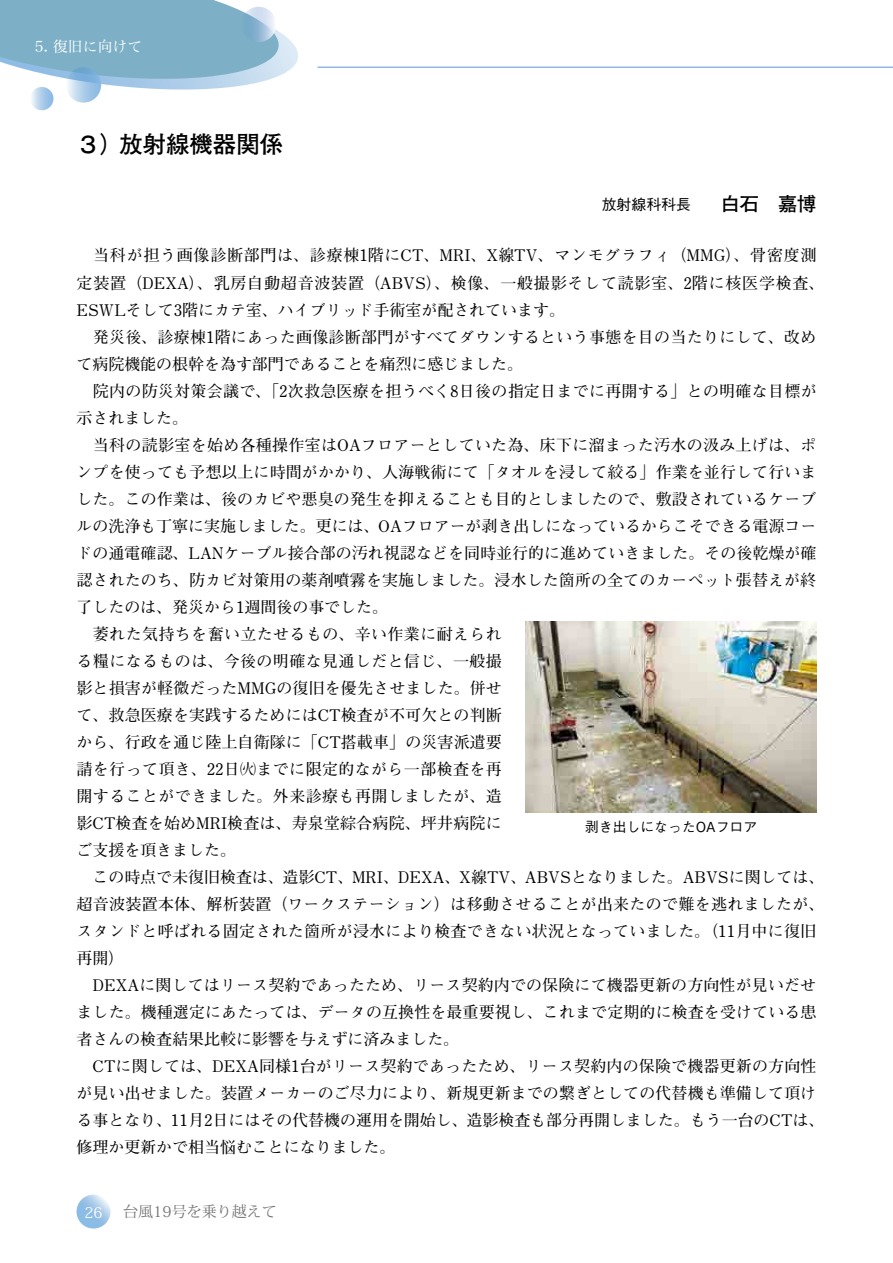
<style>
.page{position:relative;width:893px;height:1263px;background:#fff}
.page>*{position:absolute;margin:0;border:0;box-sizing:border-box;transform-origin:0 0}
.t1{font:700 23.4px "Futo Go B101 Pro";color:#000}
.t2{font:700 15.9px/27px "Futo Min A101 Pro";letter-spacing:.01em;color:#000}
.t3{font:700 15.9px/28.5px "Futo Min A101 Pro";letter-spacing:.05em;color:#000;text-align:center}
.t4{font:15px "Koz Min Pr 6 N";color:#727171}
.t5{font:500 14.85px "Gothic BBB Pro";color:#000}
.t6{font:14.85px "Hira Min Pro N W3";color:#fff}
.t7{font:14.85px "Koz Min Pr 6 N";color:#fff}
.t8{font:500 13.8px "Gothic BBB Pro";color:#000}
.s1{font-family:"Futo Go B101 Pro";font-weight:700;font-size:19.2px}
</style>
<div class="page">
<svg style="left:0;top:0;width:298px;height:97px"></svg>
<svg style="left:66px;top:67px;width:35px;height:36px"></svg>
<svg style="left:241px;top:7px;width:35px;height:35px"></svg>
<svg style="left:30px;top:87px;width:23px;height:23px"></svg>
<hr style="left:317px;top:67px;width:576px;height:1px;background:#92b8e2">
<svg style="left:77px;top:1194px;width:33px;height:34px"></svg>
<img style="left:526px;top:622px;width:290px;height:190px">
<p class="t6" style="left:35px;top:34px;width:109px">5. 復旧に向けて</p>
<h1 class="t1" style="left:77px;top:126px;width:208px">３）放射線機器関係</h1>
<p class="t5" style="left:602px;top:192px;width:216px">放射線科科長　　<span class="s1">白石　嘉博</span></p>
<p class="t3" style="left:77px;top:238px;width:749px">当科が担う画像診断部門は、診療棟1階にCT、MRI、X線TV、マンモグラフィ（MMG）、骨密度測<br>定装置（DEXA）、乳房自動超音波装置（ABVS）、検像、一般撮影そして読影室、2階に核医学検査、</p>
<p class="t2" style="left:77px;top:295px;width:749px">ESWLそして3階にカテ室、ハイブリッド手術室が配されています。<br>　発災後、診療棟1階にあった画像診断部門がすべてダウンするという事態を目の当たりにして、改めて病院機能の根幹を為す部門であることを痛烈に感じました。<br>　院内の防災対策会議で、「2次救急医療を担うべく8日後の指定日までに再開する」との明確な目標が示されました。<br>　当科の読影室を始め各種操作室はOAフロアーとしていた為、床下に溜まった汚水の汲み上げは、ポンプを使っても予想以上に時間がかかり、人海戦術にて「タオルを浸して絞る」作業を並行して行いました。この作業は、後のカビや悪臭の発生を抑えることも目的としましたので、敷設されているケーブルの洗浄も丁寧に実施しました。更には、OAフロアーが剥き出しになっているからこそできる電源コードの通電確認、LANケーブル接合部の汚れ視認などを同時並行的に進めていきました。その後乾燥が確認されたのち、防カビ対策用の薬剤噴霧を実施しました。浸水した箇所の全てのカーペット張替えが終了したのは、発災から1週間後の事でした。<br>　萎れた気持ちを奮い立たせるもの、辛い作業に耐えられ<br>る糧になるものは、今後の明確な見通しだと信じ、一般撮<br>影と損害が軽微だったMMGの復旧を優先させました。併せ<br>て、救急医療を実践するためにはCT検査が不可欠との判断<br>から、行政を通じ陸上自衛隊に「CT搭載車」の災害派遣要<br>請を行って頂き、22日㈫までに限定的ながら一部検査を再<br>開することができました。外来診療も再開しましたが、造<br>影CT検査を始めMRI検査は、寿泉堂綜合病院、坪井病院に<br>ご支援を頂きました。<br>　この時点で未復旧検査は、造影CT、MRI、DEXA、X線TV、ABVSとなりました。ABVSに関しては、超音波装置本体、解析装置（ワークステーション）は移動させることが出来たので難を逃れましたが、スタンドと呼ばれる固定された箇所が浸水により検査できない状況となっていました。（11月中に復旧再開）<br>　DEXAに関してはリース契約であったため、リース契約内での保険にて機器更新の方向性が見いだせました。機種選定にあたっては、データの互換性を最重要視し、これまで定期的に検査を受けている患者さんの検査結果比較に影響を与えずに済みました。<br>　CTに関しては、DEXA同様1台がリース契約であったため、リース契約内の保険で機器更新の方向性が見い出せました。装置メーカーのご尽力により、新規更新までの繋ぎとしての代替機も準備して頂ける事となり、11月2日にはその代替機の運用を開始し、造影検査も部分再開しました。もう一台のCTは、修理か更新かで相当悩むことになりました。</p>
<p class="t8" style="left:585px;top:815px;width:173px">剥き出しになったOAフロア</p>
<p class="t7" style="left:84px;top:1204px;width:20px">26</p>
<p class="t4" style="left:123px;top:1203px;width:155px">台風19号を乗り越えて</p>
</div>
